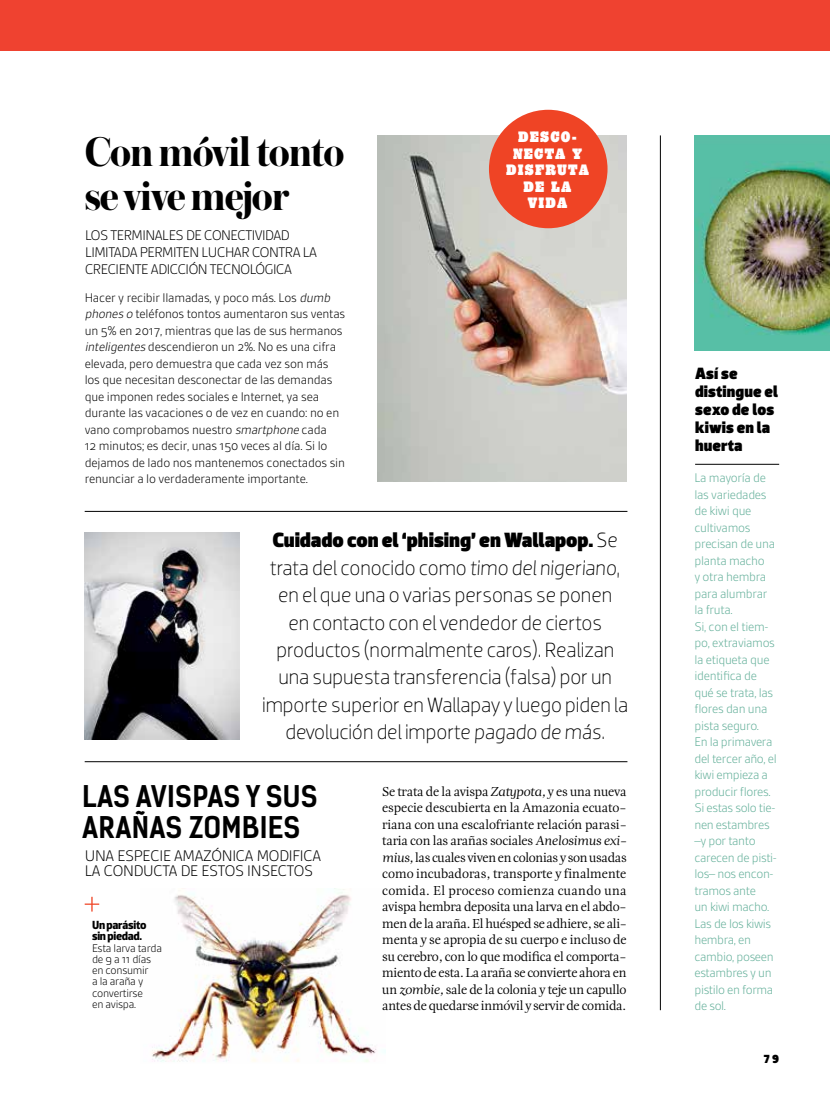
<style>
.page{position:relative;width:830px;height:1106px;background:#fff}
.page>*{position:absolute;margin:0;border:0;box-sizing:border-box;transform-origin:0 0}
.t1{font:700 43.5px/43.7px "Austin";letter-spacing:-.03em;color:#000}
.t2{font:700 28.5px/31.2px "Kelson Sans";letter-spacing:.01em;color:#000}
.t3{font:300 21px/27.5px "Dobra";letter-spacing:-.005em;color:#000;text-align:center}
.t4{font:300 16.5px "Gesta";letter-spacing:-.015em;color:#000}
.t5{font:900 16.5px/18px "Dobra";letter-spacing:.005em;color:#000}
.t6{font:300 15px/17.1px "Gesta";letter-spacing:-.03em;color:#000}
.t7{font:13.5px/16.5px "Esta Pro";letter-spacing:-.025em;color:#000;text-align:justify}
.t8{font:300 13.5px/16.5px "Gesta";letter-spacing:-.015em;color:#000}
.t9{font:300 13.5px/16.5px "Gesta";letter-spacing:-.03em;color:#61ae98}
.t10{font:13.5px/16.5px "Cg Behemoth Se Cd";letter-spacing:.09em;color:#fff}
.t11{font:300 12px/11.2px "Gesta";letter-spacing:-.025em;color:#000}
.t12{font:700 12px/11.2px "Dobra";letter-spacing:-.025em;color:#000}
.t13{font:900 12px "Dobra";color:#000}
.s1{font-style:italic}
.s2{font-weight:900}
</style>
<div class="page">
<img style="left:85px;top:532px;width:154px;height:207px">
<img style="left:694px;top:135px;width:135px;height:215px">
<img style="left:377px;top:135px;width:249px;height:347px">
<hr style="left:85px;top:511px;width:542px;height:1px;background:#000">
<hr style="left:85px;top:761px;width:542px;height:1px;background:#000">
<div style="left:0;top:0;width:829px;height:51px;background:#ef4230"></div>
<hr style="left:659px;top:135px;width:1px;height:875px;background:#000">
<hr style="left:694px;top:464px;width:84px;height:1px;background:#000">
<div style="left:488px;top:110px;width:119px;height:118px;background:#ef4425;border-radius:50%"></div>
<img style="left:152px;top:888px;width:233px;height:174px">
<svg style="left:85px;top:896px;width:14px;height:15px"></svg>
<h1 class="t1" style="left:85px;top:129px;width:261px">Con móvil tonto se vive mejor</h1>
<p class="t6" style="left:85px;top:226px;width:233px">LOS TERMINALES DE CONECTIVIDAD<br>LIMITADA PERMITEN LUCHAR CONTRA LA<br>CRECIENTE ADICCIÓN TECNOLÓGICA</p>
<p class="t8" style="left:85px;top:289px;width:262px">Hacer y recibir llamadas, y poco más. Los <span class="s1">dumb phones o</span> teléfonos tontos aumentaron sus ventas un 5% en 2017, mientras que las de sus hermanos <span class="s1">inteligentes</span> descendieron un 2%. No es una cifra elevada, pero demuestra que cada vez son más los que necesitan desconectar de las demandas que imponen redes sociales e Internet, ya sea durante las vacaciones o de vez en cuando: no en vano comprobamos nuestro <span class="s1">smartphone</span> cada<br>12 minutos; es decir, unas 150 veces al día. Si lo dejamos de lado nos mantenemos conectados sin renunciar a lo verdaderamente importante.</p>
<p class="t10" style="left:518px;top:129px;width:12px">DESCO</p>
<p class="t10" style="left:571px;top:129px;width:6px">-</p>
<p class="t10" style="left:512px;top:145px;width:11px">NEC</p>
<p class="t10" style="left:544px;top:145px;width:38px">TA Y</p>
<p class="t10" style="left:506px;top:162px;width:84px">DISFRUTA</p>
<p class="t10" style="left:523px;top:178px;width:12px">DE</p>
<p class="t10" style="left:527px;top:178px;width:45px;text-indent:23px">LA<br>VIDA</p>
<p class="t3" style="left:262px;top:526px;width:367px"><span class="s2">Cuidado con el ‘phising’ en Wallapop.</span> Se trata del conocido como <span class="s1">timo del nigeriano</span>, en el que una o varias personas se ponen<br>en contacto con el vendedor de ciertos productos (normalmente caros). Realizan una supuesta transferencia (falsa) por un importe superior en Wallapay y luego piden la devolución del importe <span class="s1">pagado de más</span>.</p>
<h2 class="t2" style="left:82px;top:780px;width:237px">LAS AVISPAS Y SUS<br>ARAÑAS ZOMBIES</h2>
<p class="t4" style="left:85px;top:847px;width:11px">una</p>
<p class="t4" style="left:117px;top:847px;width:104px">ESPECIE amazónica</p>
<p class="t4" style="left:256px;top:847px;width:10px">modi</p>
<p class="t4" style="left:292px;top:847px;width:15px">fica</p>
<p class="t4" style="left:85px;top:862px;width:30px">la conducta</p>
<p class="t4" style="left:181px;top:862px;width:30px">de estos</p>
<p class="t4" style="left:247px;top:862px;width:9px">insectos</p>
<p class="t12" style="left:92px;top:919px;width:56px">Un parásito sin piedad.</p>
<p class="t11" style="left:92px;top:942px;width:71px">Esta larva tarda de 9 a 11 días en consumir<br>a la araña y convertirse<br>en avispa.</p>
<p class="t7" style="left:382px;top:782px;width:246px">Se trata de la avispa <span class="s1">Zatypota,</span> y es una nueva especie descubierta en la Amazonia ecuato&shy;riana con una escalofriante relación parasi&shy;taria con las arañas sociales <span class="s1">Anelosimus exi&shy;mius,</span> las cuales viven en colonias y son usadas como incubadoras, transporte y finalmente comida. El proceso comienza cuando una avispa hembra deposita una larva en el abdo&shy;men de la araña. El huésped se adhiere, se ali&shy;menta y se apropia de su cuerpo e incluso de su cerebro, con lo que modifica el comporta&shy;miento de esta. La araña se convierte ahora en un <span class="s1">zombie,</span> sale de la colonia y teje un capullo antes de quedarse inmóvil y servir de comida.</p>
<p class="t5" style="left:694px;top:365px;width:84px">Así se distingue el sexo de los kiwis en la huerta</p>
<p class="t9" style="left:694px;top:469px;width:84px">La mayoría de las variedades de kiwi que cultivamos precisan de una planta macho<br>y otra hembra para alumbrar la fruta.<br>Si, con el tiem&shy;po, extraviamos la etiqueta que identifica de qué se trata, las flores dan una pista seguro.<br>En la primavera del tercer año, el kiwi empieza a producir flores.<br>Si estas solo tie&shy;nen estambres –y por tanto carecen de pisti&shy;los– nos encon&shy;tramos ante<br>un kiwi macho.<br>Las de los kiwis hembra, en cambio, poseen estambres y un pistilo en forma de sol.</p>
<p class="t13" style="left:763px;top:1052px;width:17px">79</p>
</div>
